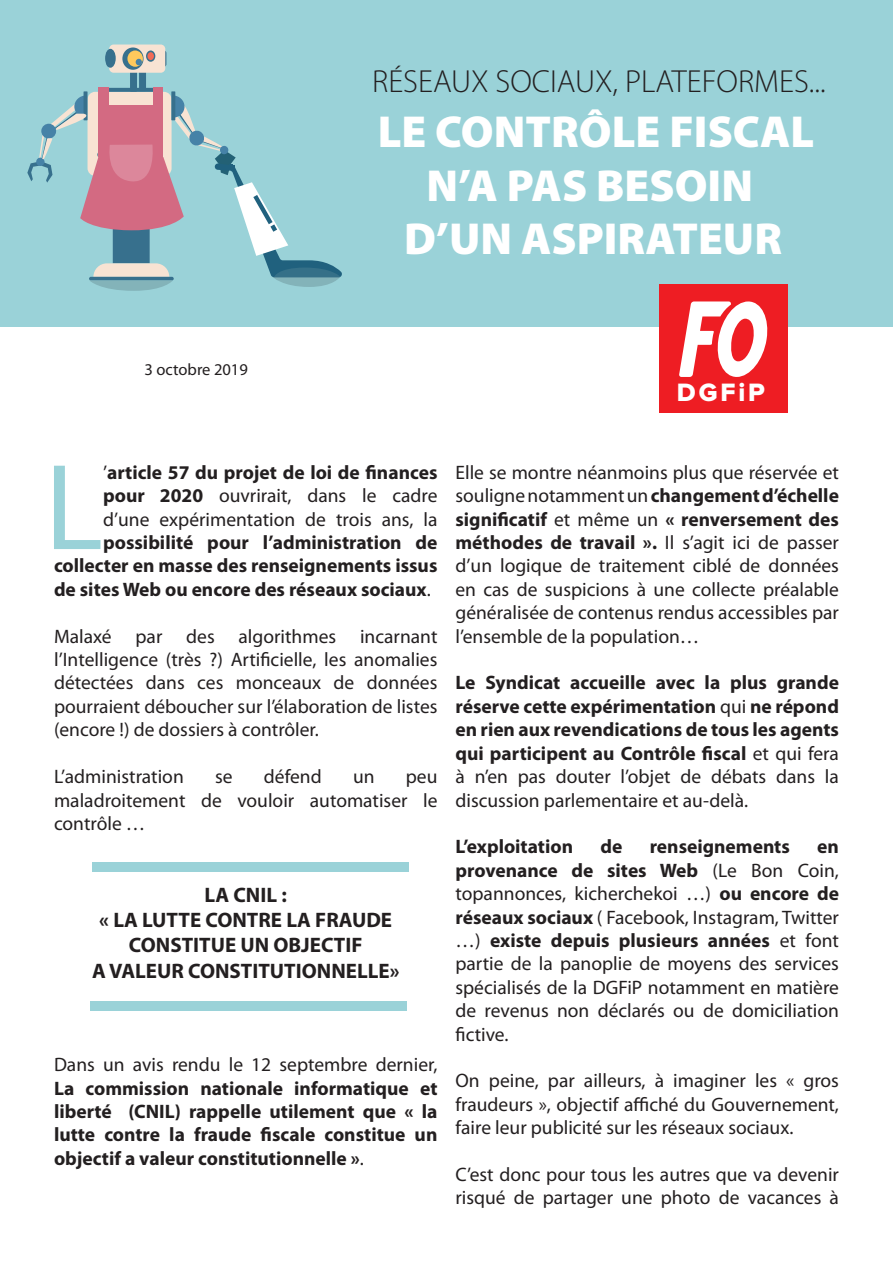
<style>
.page{position:relative;width:893px;height:1263px;background:#fff}
.page>*{position:absolute;margin:0;border:0;box-sizing:border-box;transform-origin:0 0}
.Titre_1{font:123.6px "Myriad Pro";color:#9ad2d8}
.t1{font:900 45px/53.6px "Myriad Pro";color:#fff;text-align:center}
.t2{font:300 31.95px "Myriad Pro";color:#231f20}
.t3{font:26.1px "Proxima Nova Extrabld";letter-spacing:.11em;color:#fff}
.Corps_de_texte{font:700 21px/25.2px "Myriad Pro";color:#231f20;text-align:center}
.Corps_de_texte-2{font:19.5px/23.4px "Myriad Pro";color:#231f20;text-align:justify}
.Corps_de_texte-3{font:700 19.5px/23.4px "Myriad Pro";color:#231f20;text-align:justify}
.Titre_1-2{font:19.5px/23.4px "Myriad Pro";color:#231f20;text-align:justify}
.Titre_1-3{font:700 19.5px "Myriad Pro";color:#231f20}
.Corps_de_texte-4{font:16.5px "Myriad Pro";color:#231f20}
.s1{font-weight:400}
.s2{font-weight:700}
</style>
<div class="page">
<div style="left:0;top:0;width:893px;height:327px;background:#9ad2d8"></div>
<svg style="left:106px;top:50px;width:60px;height:17px"></svg>
<div style="left:130px;top:63px;width:7px;height:29px;background:#37708d"></div>
<div style="left:139px;top:62px;width:7px;height:29px;background:#37708d"></div>
<div style="left:109px;top:45px;width:56px;height:28px;background:#f8e3d3;border-radius:4px"></div>
<div style="left:88px;top:92px;width:84px;height:84px;background:#f8e3d3;border-radius:8px"></div>
<svg style="left:171px;top:91px;width:4px;height:29px"></svg>
<svg style="left:102px;top:88px;width:55px;height:4px"></svg>
<svg style="left:122px;top:47px;width:22px;height:23px"></svg>
<div style="left:105px;top:49px;width:11px;height:19px;background:#37708d;border-radius:50%"></div>
<svg style="left:127px;top:50px;width:16px;height:17px"></svg>
<svg style="left:136px;top:59px;width:6px;height:6px"></svg>
<svg style="left:146px;top:50px;width:9px;height:12px"></svg>
<div style="left:147px;top:52px;width:7px;height:8px;background:#f26a56;border-radius:50%"></div>
<svg style="left:84px;top:91px;width:4px;height:29px"></svg>
<div style="left:98px;top:88px;width:11px;height:33px;background:#d36a82"></div>
<div style="left:153px;top:88px;width:10px;height:33px;background:#d36a82"></div>
<svg style="left:27px;top:95px;width:315px;height:196px"></svg>
<div style="left:660px;top:284px;width:128px;height:129px;background:#ee1d23"></div>
<svg style="left:679px;top:301px;width:89px;height:76px"></svg>
<div style="left:92px;top:862px;width:316px;height:10px;background:#9ad2d8"></div>
<div style="left:91px;top:1001px;width:316px;height:10px;background:#9ad2d8"></div>
<h3 class="t2" style="left:372px;top:62px;width:455px">RÉSEAUX SOCIAUX, PLATEFORMES...</h3>
<p class="Corps_de_texte-4" style="left:145px;top:359px;width:105px">3 octobre 2019</p>
<h2 class="t1" style="left:378px;top:106px;width:438px">LE CONTRÔLE FISCAL<br>N’A PAS BESOIN<br>D’UN ASPIRATEUR</h2>
<p class="t3" style="left:677px;top:380px;width:90px">DGFiP</p>
<p class="Titre_1" style="left:45px;top:431px;width:60px">L</p>
<p class="Titre_1-3" style="left:103px;top:460px;width:336px"><span class="s1">’</span>article 57 du projet de loi de finances</p>
<p class="Titre_1-2" style="left:103px;top:484px;width:336px"><span class="s2">pour 2020</span> ouvrirait, dans le cadre</p>
<p class="Titre_1-2" style="left:103px;top:507px;width:336px">d’une expérimentation de trois ans, la</p>
<p class="Titre_1-3" style="left:103px;top:530px;width:336px">possibilité pour l’administration de</p>
<p class="Titre_1-3" style="left:54px;top:553px;width:385px">collecter en masse des renseignements issus</p>
<p class="Titre_1-3" style="left:54px;top:577px;width:378px">de sites Web ou encore des réseaux sociaux<span class="s1">.</span></p>
<p class="Titre_1-2" style="left:54px;top:624px;width:385px">Malaxé par des algorithmes incarnant l’Intelligence (très ?) Artificielle, les anomalies détectées dans ces monceaux de données pourraient déboucher sur l’élaboration de listes (encore !) de dossiers à contrôler.</p>
<p class="Titre_1-2" style="left:54px;top:764px;width:131px">L’administration</p>
<p class="Titre_1-2" style="left:215px;top:764px;width:19px">se</p>
<p class="Titre_1-2" style="left:264px;top:764px;width:59px">défend</p>
<p class="Titre_1-2" style="left:353px;top:764px;width:23px">un</p>
<p class="Titre_1-2" style="left:54px;top:764px;width:385px;text-indent:352px">peu maladroitement de vouloir automatiser le contrôle …</p>
<p class="Corps_de_texte" style="left:205px;top:881px;width:84px">LA CNIL :</p>
<p class="Corps_de_texte" style="left:99px;top:907px;width:294px">« LA LUTTE CONTRE LA FRAUDE<br>CONSTITUE UN OBJECTIF</p>
<p class="Corps_de_texte" style="left:92px;top:957px;width:309px">A VALEUR CONSTITUTIONNELLE»</p>
<p class="Corps_de_texte-3" style="left:54px;top:1052px;width:385px"><span class="s1">Dans un avis rendu le 12 septembre dernier, </span>La commission nationale informatique et liberté (CNIL) rappelle utilement que « la lutte contre la fraude fiscale constitue un objectif a valeur constitutionnelle »<span class="s1">.</span></p>
<p class="Corps_de_texte-2" style="left:455px;top:460px;width:385px">Elle se montre néanmoins plus que réservée et souligne notamment un <span class="s2">changement d’échelle significatif</span> et même un <span class="s2">« renversement des méthodes de travail ».</span> Il s’agit ici de passer d’un logique de traitement ciblé de données en cas de suspicions à une collecte préalable généralisée de contenus rendus accessibles par l’ensemble de la population…</p>
<p class="Corps_de_texte-3" style="left:455px;top:670px;width:385px">Le Syndicat accueille avec la plus grande réserve cette expérimentation <span class="s1">qui</span> ne répond en rien aux revendications de tous les agents qui participent au Contrôle fiscal <span class="s1">et qui fera à n’en pas douter l’objet de débats dans la discussion parlementaire et au-delà.</span></p>
<p class="Corps_de_texte-3" style="left:455px;top:834px;width:119px">L’exploitation</p>
<p class="Corps_de_texte-3" style="left:600px;top:834px;width:23px">de</p>
<p class="Corps_de_texte-3" style="left:650px;top:834px;width:142px">renseignements</p>
<p class="Corps_de_texte-2" style="left:455px;top:835px;width:385px;text-indent:362px"><span class="s2">en provenance de sites Web</span> (Le Bon Coin, topannonces, kicherchekoi …) <span class="s2">ou encore de réseaux sociaux</span> ( Facebook, Instagram, Twitter …) <span class="s2">existe depuis plusieurs années</span> et font partie de la panoplie de moyens des services spécialisés de la DGFiP notamment en matière de revenus non déclarés ou de domiciliation fictive.</p>
<p class="Corps_de_texte-2" style="left:455px;top:1069px;width:385px">On peine, par ailleurs, à imaginer les « gros fraudeurs », objectif affiché du Gouvernement, faire leur publicité sur les réseaux sociaux.</p>
<p class="Corps_de_texte-2" style="left:455px;top:1162px;width:385px">C’est donc pour tous les autres que va devenir risqué de partager une photo de vacances à</p>
</div>
